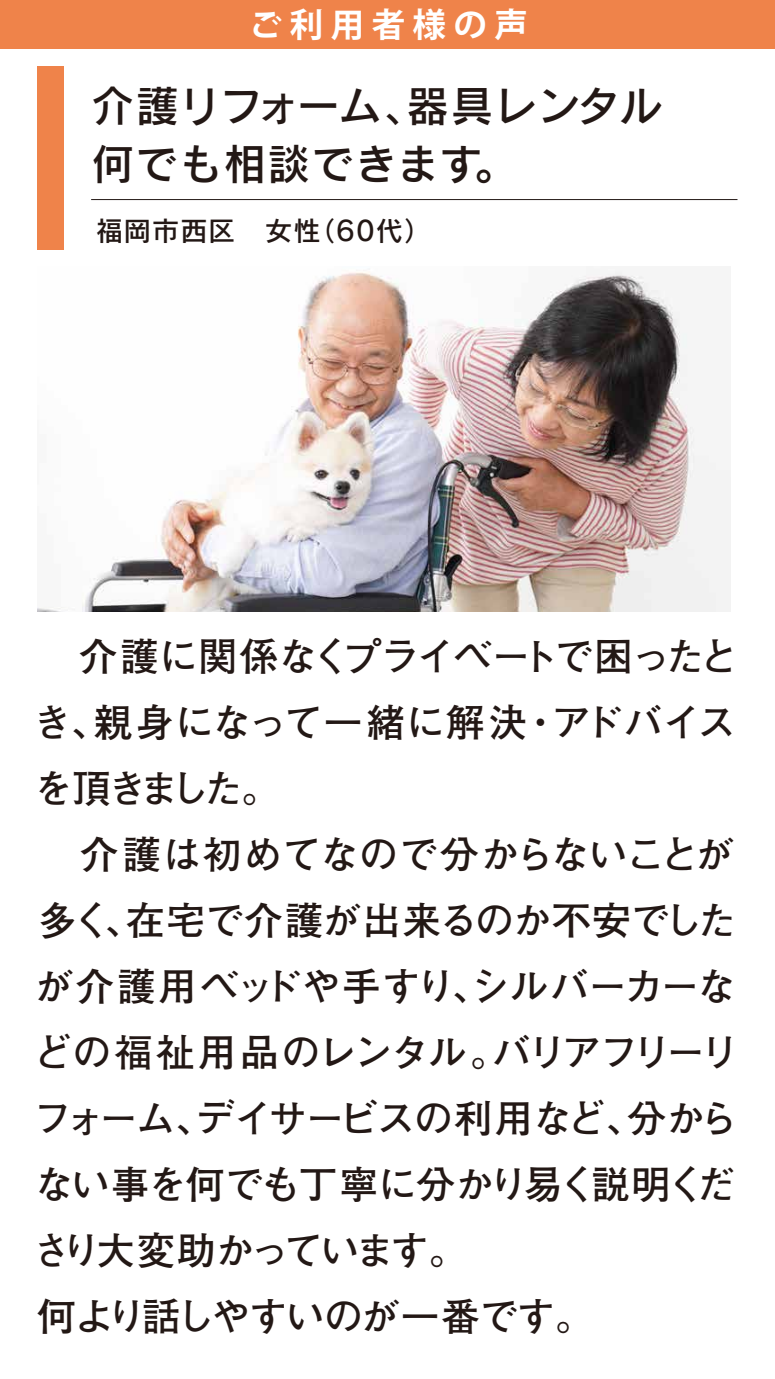
<style>
.page{position:relative;width:775px;height:1379px;background:#fff}
.page>*{position:absolute;margin:0;border:0;box-sizing:border-box;transform-origin:0 0}
.t1{font:42.62px/58.2px "Rodin Pro N DB";color:#231815}
.t2{font:700 38.75px/66px "Futo Go B101 Pr 6 N";letter-spacing:-.03em;color:#231815}
.t3{font:700 33.5px "Koz Go Pr 6 N";letter-spacing:.22em;color:#fff}
.t4{font:27.12px "Rodin Pro N DB";letter-spacing:.04em;color:#231815}
</style>
<div class="page">
<div style="left:0;top:0;width:775px;height:49px;background:#ef834a"></div>
<hr style="left:91px;top:199px;width:647px;height:1px;background:#231815">
<div style="left:37px;top:66px;width:27px;height:184px;background:#ef834a"></div>
<img style="left:37px;top:270px;width:693px;height:342px">
<p class="t3" style="left:249px;top:6px;width:281px">ご利用者様の声</p>
<p class="t1" style="left:92px;top:75px;width:572px">介護リフォーム、器具レンタル何でも相談できます。</p>
<p class="t4" style="left:96px;top:213px;width:337px">福岡市西区　女性（60代）</p>
<p class="t2" style="left:32px;top:622px;width:709px">　介護に関係なくプライベートで困ったとき、親身になって一緒に解決・アドバイスを頂きました。<br>　介護は初めてなので分からないことが多く、在宅で介護が出来るのか不安でしたが介護用ベッドや手すり、シルバーカーなどの福祉用品のレンタル。バリアフリーリフォーム、デイサービスの利用など、分からない事を何でも丁寧に分かり易く説明くださり大変助かっています。<br>何より話しやすいのが一番です。</p>
</div>
